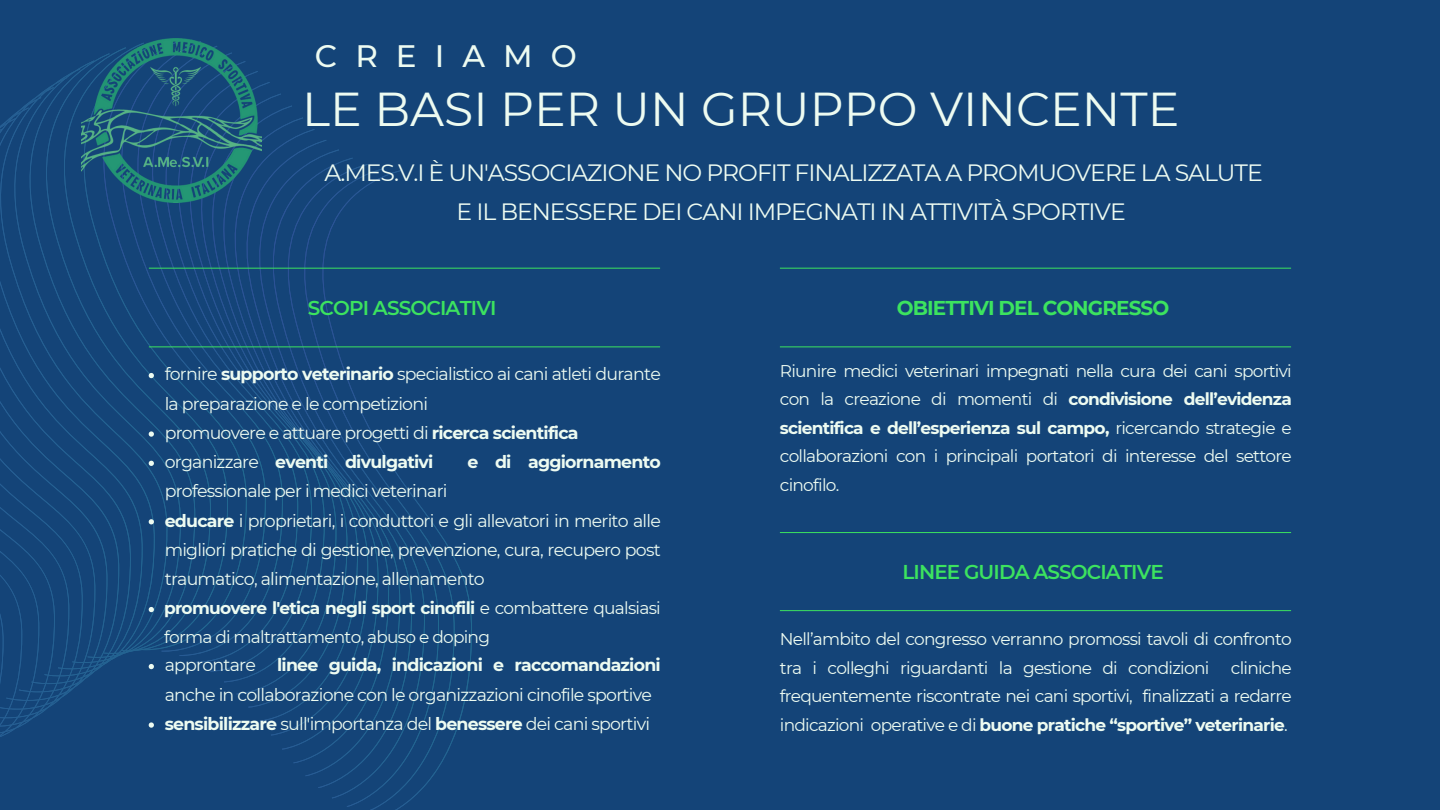
<style>
.page{position:relative;width:1440px;height:810px;background:#144478}
.page>*{position:absolute;margin:0;border:0;box-sizing:border-box;transform-origin:0 0}
.t1{font:47.4px "Montserrat";color:#edfbf1}
.t2{font:500 31px "Montserrat";letter-spacing:.58em;color:#edfbf1}
.t3{font:23.6px/39.8px "Montserrat";letter-spacing:-.045em;color:#edfbf1;text-align:center}
.t4{font:600 20px "Montserrat";letter-spacing:-.045em;color:#3ce35f}
.t5{font:700 20px "Montserrat";letter-spacing:-.045em;color:#3ce35f}
.t6{font:17.4px/29.2px "Montserrat";letter-spacing:-.045em;color:#edfbf1}
.t7{font:700 17.4px "Montserrat";letter-spacing:-.045em;color:#edfbf1}
.t8{font:17px/28.5px "Montserrat";letter-spacing:-.045em;color:#edfbf1}
.s1{font-weight:700}
.s2{font-weight:400}
</style>
<div class="page">
<svg style="left:0;top:67px;width:149px;height:670px"></svg>
<svg style="left:101px;top:202px;width:18px;height:451px"></svg>
<svg style="left:119px;top:202px;width:16px;height:455px"></svg>
<svg style="left:135px;top:202px;width:15px;height:461px"></svg>
<svg style="left:150px;top:202px;width:13px;height:468px"></svg>
<svg style="left:163px;top:202px;width:13px;height:450px"></svg>
<svg style="left:176px;top:202px;width:12px;height:454px"></svg>
<svg style="left:188px;top:82px;width:93px;height:581px"></svg>
<svg style="left:199px;top:94px;width:93px;height:569px"></svg>
<svg style="left:210px;top:106px;width:82px;height:566px"></svg>
<svg style="left:221px;top:117px;width:82px;height:566px"></svg>
<svg style="left:230px;top:129px;width:85px;height:566px"></svg>
<svg style="left:242px;top:140px;width:85px;height:568px"></svg>
<svg style="left:255px;top:149px;width:84px;height:573px"></svg>
<svg style="left:268px;top:158px;width:85px;height:592px"></svg>
<svg style="left:283px;top:164px;width:85px;height:599px"></svg>
<svg style="left:300px;top:168px;width:84px;height:608px"></svg>
<svg style="left:318px;top:170px;width:154px;height:640px"></svg>
<hr style="left:149px;top:347px;width:511px;height:1px;background:#3ce35f">
<hr style="left:780px;top:347px;width:511px;height:1px;background:#3ce35f">
<hr style="left:780px;top:610px;width:511px;height:1px;background:#3ce35f">
<hr style="left:149px;top:268px;width:511px;height:1px;background:#3ce35f">
<hr style="left:780px;top:268px;width:511px;height:1px;background:#3ce35f">
<hr style="left:780px;top:532px;width:511px;height:1px;background:#3ce35f">
<svg style="left:149px;top:373px;width:5px;height:5px"></svg>
<svg style="left:149px;top:431px;width:5px;height:6px"></svg>
<svg style="left:149px;top:461px;width:5px;height:5px"></svg>
<svg style="left:149px;top:519px;width:5px;height:5px"></svg>
<svg style="left:149px;top:607px;width:5px;height:5px"></svg>
<svg style="left:149px;top:664px;width:5px;height:5px"></svg>
<svg style="left:149px;top:722px;width:5px;height:6px"></svg>
<img style="left:81px;top:39px;width:181px;height:163px">
<p class="t2" style="left:315px;top:37px;width:263px">CREIAMO</p>
<h2 class="t1" style="left:302px;top:80px;width:879px">LE BASI PER UN GRUPPO VINCENTE</h2>
<h4 class="t3" style="left:325px;top:152px;width:940px">A.MES.V.I È UN'ASSOCIAZIONE NO PROFIT FINALIZZATA A PROMUOVERE LA SALUTE<br>E IL BENESSERE DEI CANI IMPEGNATI IN ATTIVITÀ SPORTIVE</h4>
<p class="t4" style="left:308px;top:295px;width:190px">SCOPI ASSOCIATIVI</p>
<h1 class="t5" style="left:897px;top:295px;width:274px">OBIETTIVI DEL CONGRESSO</h1>
<h4 class="t6" style="left:165px;top:360px;width:498px">fornire <span class="s1">supporto veterinario</span> specialistico ai cani atleti durante la preparazione e le competizioni</h4>
<h4 class="t6" style="left:165px;top:418px;width:415px">promuovere e attuare progetti di <span class="s1">ricerca scientifica</span></h4>
<p class="t7" style="left:165px;top:451px;width:270px"><span class="s2">organizzare</span> eventi divulgativi</p>
<p class="t7" style="left:467px;top:451px;width:195px">e di aggiornamento</p>
<p class="t6" style="left:165px;top:477px;width:284px">professionale per i medici veterinari</p>
<p class="t6" style="left:165px;top:506px;width:498px;text-align:justify"><span class="s1">educare</span> i proprietari, i conduttori e gli allevatori in merito alle migliori pratiche di gestione, prevenzione, cura, recupero post traumatico, alimentazione, allenamento</p>
<p class="t8" style="left:164px;top:594px;width:498px"><span class="s1">promuovere l'etica negli sport cinofili</span> e combattere qualsiasi forma di maltrattamento, abuso e doping</p>
<p class="t7" style="left:165px;top:655px;width:498px"><span class="s2">approntare</span> linee guida, indicazioni e raccomandazioni</p>
<p class="t6" style="left:165px;top:680px;width:489px">anche in collaborazione con le organizzazioni cinofile sportive <span class="s1">sensibilizzare</span> sull'importanza del <span class="s1">benessere</span> dei cani sportivi</p>
<p class="t8" style="left:780px;top:356px;width:513px;text-align:justify">Riunire medici veterinari impegnati nella cura dei cani sportivi con la creazione di momenti di <span class="s1">condivisione dell’evidenza scientifica e dell’esperienza sul campo,</span> ricercando strategie e collaborazioni con i principali portatori di interesse del settore cinofilo.</p>
<h3 class="t4" style="left:903px;top:560px;width:263px">LINEE GUIDA ASSOCIATIVE</h3>
<p class="t8" style="left:780px;top:625px;width:513px">Nell’ambito del congresso verranno promossi tavoli di confronto tra i colleghi riguardanti la gestione di condizioni</p>
<p class="t8" style="left:780px;top:653px;width:513px;text-align:justify;text-indent:451px">cliniche frequentemente riscontrate nei cani sportivi, finalizzati a redarre indicazioni operative e di <span class="s1">buone pratiche “sportive” veterinarie</span>.</p>
</div>
